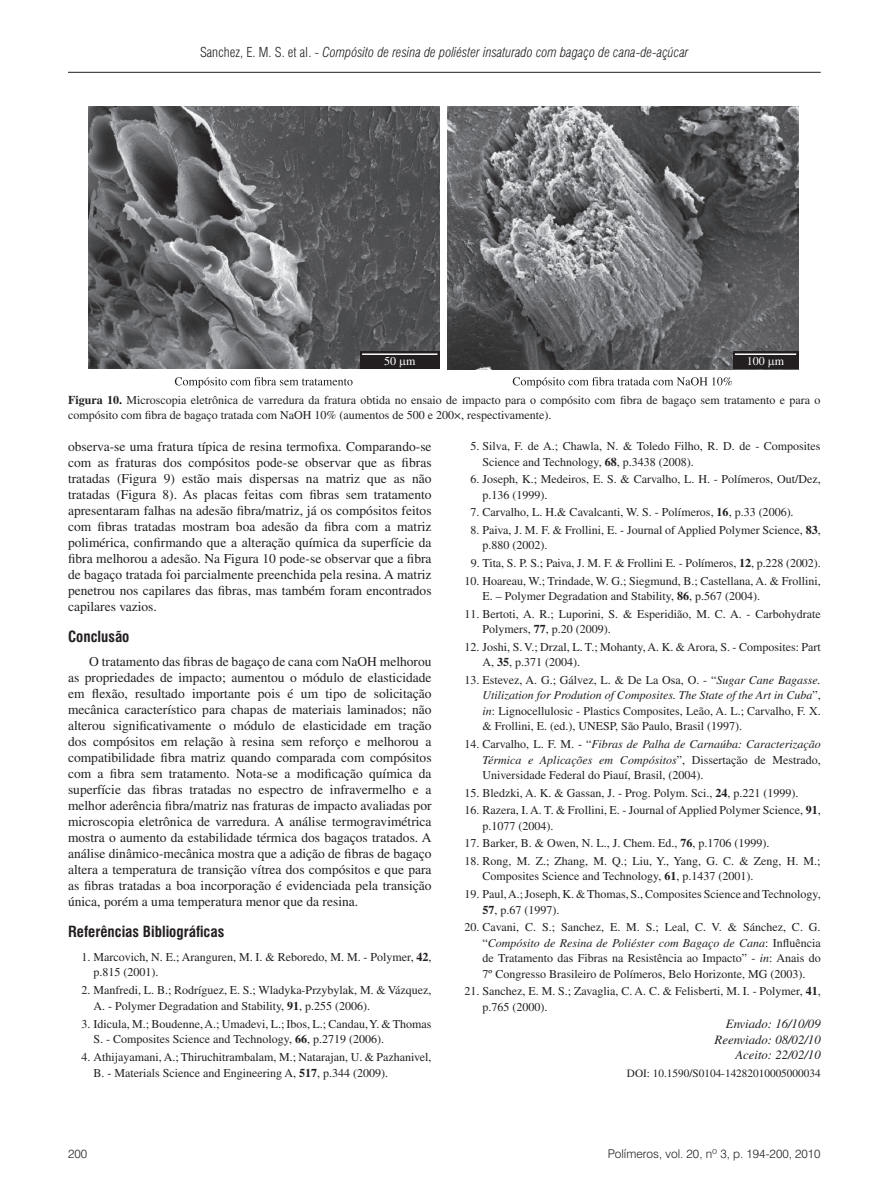
<style>
.page{position:relative;width:893px;height:1191px;background:#fff}
.page>*{position:absolute;margin:0;border:0;box-sizing:border-box;transform-origin:0 0}
._9__Sub_1o_nível{font:700 condensed 15px "Swiss 721 BT";color:#231f20}
._0__Corpo{font:13.5px/15.9px "Times";color:#231f20;text-align:justify}
.t1{font:italic 300 condensed 13.5px "Swiss 721 BT";color:#231f20}
._15__Recebido___acei{font:italic 12.75px "Times";color:#231f20}
._16__Referências{font:12px/15.5px "Times";color:#231f20}
._1__Legenda{font:12px/15.8px "Times";color:#231f20}
.t2{font:300 12px "Swiss 721 BT";color:#231f20}
.t3{font:12px "Times";color:#fff}
._18__Estilo_DOI{font:11.25px "Times";color:#231f20}
.s1{font-style:normal}
.s2{font-weight:700}
.s3{font-style:italic}
</style>
<div class="page">
<hr style="left:68px;top:72px;width:753px;height:1px;background:#231f20">
<img style="left:88px;top:106px;width:351px;height:263px">
<img style="left:447px;top:106px;width:351px;height:263px">
<div style="left:360px;top:352px;width:79px;height:17px;background:#231f20"></div>
<hr style="left:362px;top:353px;width:75px;height:2px;background:#fff">
<div style="left:733px;top:352px;width:65px;height:17px;background:#231f20"></div>
<hr style="left:735px;top:353px;width:61px;height:2px;background:#fff">
<svg style="left:175px;top:377px;width:178px;height:11px"></svg>
<svg style="left:513px;top:377px;width:219px;height:11px"></svg>
<p class="t1" style="left:200px;top:44px;width:490px"><span class="s1">Sanchez, E. M. S. et al. -</span> Compósito de resina de poliéster insaturado com bagaço de cana-de-açúcar</p>
<p class="t3" style="left:384px;top:354px;width:33px">50 m</p>
<p class="t3" style="left:747px;top:354px;width:39px">100 m</p>
<p class="_1__Legenda" style="left:68px;top:392px;width:754px"><span class="s2">Figura 10.</span> Microscopia eletrônica de varredura da fratura obtida no ensaio de impacto para o compósito com fibra de bagaço sem tratamento e para o compósito com fibra de bagaço tratada com NaOH 10% (aumentos de 500 e 200×, respectivamente).</p>
<p class="_0__Corpo" style="left:68px;top:439px;width:365px">observa-se uma fratura típica de resina termofixa. Comparando‑se com as fraturas dos compósitos pode-se observar que as fibras tratadas (Figura 9) estão mais dispersas na matriz que as não tratadas (Figura 8). As placas feitas com fibras sem tratamento apresentaram falhas na adesão fibra/matriz, já os compósitos feitos com fibras tratadas mostram boa adesão da fibra com a matriz polimérica, confirmando que a alteração química da superfície da fibra melhorou a adesão. Na Figura 10 pode-se observar que a fibra de bagaço tratada foi parcialmente preenchida pela resina. A matriz penetrou nos capilares das fibras, mas também foram encontrados capilares vazios.</p>
<p class="_9__Sub_1o_nível" style="left:68px;top:627px;width:63px">Conclusão</p>
<p class="_0__Corpo" style="left:68px;top:653px;width:365px;text-indent:21px">O tratamento das fibras de bagaço de cana com NaOH melhorou as propriedades de impacto; aumentou o módulo de elasticidade em flexão, resultado importante pois é um tipo de solicitação mecânica característico para chapas de materiais laminados; não alterou significativamente o módulo de elasticidade em tração dos compósitos em relação à resina sem reforço e melhorou a compatibilidade fibra matriz quando comparada com compósitos com a fibra sem tratamento. Nota-se a modificação química da superfície das fibras tratadas no espectro de infravermelho e a melhor aderência fibra/matriz nas fraturas de impacto avaliadas por microscopia eletrônica de varredura. A análise termogravimétrica mostra o aumento da estabilidade térmica dos bagaços tratados. A análise dinâmico-mecânica mostra que a adição de fibras de bagaço altera a temperatura de transição vítrea dos compósitos e que para as fibras tratadas a boa incorporação é evidenciada pela transição única, porém a uma temperatura menor que da resina.</p>
<p class="_9__Sub_1o_nível" style="left:68px;top:922px;width:158px">Referências Bibliográficas</p>
<p class="_16__Referências" style="left:94px;top:948px;width:340px;text-indent:-12px">1. Marcovich, N. E.; Aranguren, M. I. &amp; Reboredo, M. M. - Polymer, <span class="s2">42</span>, p.815 (2001).</p>
<p class="_16__Referências" style="left:94px;top:982px;width:340px;text-indent:-12px">2. Manfredi, L. B.; Rodríguez, E. S.; Wladyka-Przybylak, M. &amp; Vázquez,<br>A. - Polymer Degradation and Stability, <span class="s2">91</span>, p.255 (2006).</p>
<p class="_16__Referências" style="left:94px;top:1015px;width:340px;text-indent:-12px">3. Idicula, M.; Boudenne, A.; Umadevi, L.; Ibos, L.; Candau, Y. &amp; Thomas<br>S. - Composites Science and Technology, <span class="s2">66</span>, p.2719 (2006).</p>
<p class="_16__Referências" style="left:94px;top:1049px;width:340px;text-indent:-12px">4. Athijayamani, A.; Thiruchitrambalam, M.; Natarajan, U. &amp; Pazhanivel,<br>B. - Materials Science and Engineering A, <span class="s2">517</span>, p.344 (2009).</p>
<p class="_16__Referências" style="left:483px;top:438px;width:339px;text-indent:-12px">5. Silva, F. de A.; Chawla, N. &amp; Toledo Filho, R. D. de - Composites<br>Science and Technology, <span class="s2">68</span>, p.3438 (2008).</p>
<p class="_16__Referências" style="left:483px;top:471px;width:340px;text-indent:-12px">6. Joseph, K.; Medeiros, E. S. &amp; Carvalho, L. H. - Polímeros, Out/Dez, p.136 (1999).</p>
<p class="_16__Referências" style="left:471px;top:504px;width:325px">7. Carvalho, L. H.&amp; Cavalcanti, W. S. - Polímeros, <span class="s2">16</span>, p.33 (2006).</p>
<p class="_16__Referências" style="left:483px;top:522px;width:340px;text-indent:-12px">8. Paiva, J. M. F. &amp; Frollini, E. - Journal of Applied Polymer Science, <span class="s2">83</span>, p.880 (2002).</p>
<p class="_16__Referências" style="left:471px;top:555px;width:351px">9. Tita, S. P. S.; Paiva, J. M. F. &amp; Frollini E. - Polímeros, <span class="s2">12</span>, p.228 (2002).</p>
<p class="_16__Referências" style="left:483px;top:573px;width:340px;text-indent:-18px">10. Hoareau, W.; Trindade, W. G.; Siegmund, B.; Castellana, A. &amp; Frollini,<br>E. – Polymer Degradation and Stability, <span class="s2">86</span>, p.567 (2004).</p>
<p class="_16__Referências" style="left:483px;top:606px;width:339px;text-indent:-18px">11. Bertoti, A. R.; Luporini, S. &amp; Esperidião, M. C. A. - Carbohydrate<br>Polymers, <span class="s2">77</span>, p.20 (2009).</p>
<p class="_16__Referências" style="left:483px;top:639px;width:340px;text-indent:-18px">12. Joshi, S. V.; Drzal, L. T.; Mohanty, A. K. &amp; Arora, S. - Composites: Part<br>A, <span class="s2">35</span>, p.371 (2004).</p>
<p class="_16__Referências" style="left:483px;top:672px;width:340px;text-align:justify;text-indent:-18px">13. Estevez, A. G.; Gálvez, L. &amp; De La Osa, O. - “<span class="s3">Sugar Cane Bagasse.<br>Utilization for Prodution of Composites. The State of the Art in Cuba</span>”, <span class="s3">in</span>: Lignocellulosic - Plastics Composites, Leão, A. L.; Carvalho, F. X. &amp; Frollini, E. (ed.), UNESP, São Paulo, Brasil (1997).</p>
<p class="_16__Referências" style="left:483px;top:736px;width:340px;text-align:justify;text-indent:-18px">14. Carvalho, L. F. M. - “<span class="s3">Fibras de Palha de Carnaúba: Caracterização Térmica e Aplicações em Compósitos</span>”, Dissertação de Mestrado, Universidade Federal do Piauí, Brasil, (2004).</p>
<p class="_16__Referências" style="left:465px;top:785px;width:335px">15. Bledzki, A. K. &amp; Gassan, J. - Prog. Polym. Sci., <span class="s2">24</span>, p.221 (1999).</p>
<p class="_16__Referências" style="left:483px;top:802px;width:340px;text-indent:-18px">16. Razera, I. A. T. &amp; Frollini, E. - Journal of Applied Polymer Science, <span class="s2">91</span>, p.1077 (2004).</p>
<p class="_16__Referências" style="left:465px;top:835px;width:306px">17. Barker, B. &amp; Owen, N. L., J. Chem. Ed., <span class="s2">76</span>, p.1706 (1999).</p>
<p class="_16__Referências" style="left:483px;top:853px;width:339px;text-indent:-18px">18. Rong, M. Z.; Zhang, M. Q.; Liu, Y., Yang, G. C. &amp; Zeng, H. M.;<br>Composites Science and Technology, <span class="s2">61</span>, p.1437 (2001).</p>
<p class="_16__Referências" style="left:483px;top:886px;width:340px;text-indent:-18px">19. Paul, A.; Joseph, K. &amp; Thomas, S., Composites Science and Technology,<br><span class="s2">57</span>, p.67 (1997).</p>
<p class="_16__Referências" style="left:483px;top:919px;width:340px;text-align:justify;text-indent:-18px">20. Cavani, C. S.; Sanchez, E. M. S.; Leal, C. V. &amp; Sánchez, C. G. “<span class="s3">Compósito de Resina de Poliéster com Bagaço de Cana</span>: Influência de Tratamento das Fibras na Resistência ao Impacto” - <span class="s3">in</span>: Anais do 7º Congresso Brasileiro de Polímeros, Belo Horizonte, MG (2003).</p>
<p class="_16__Referências" style="left:483px;top:983px;width:340px;text-indent:-18px">21. Sanchez, E. M. S.; Zavaglia, C. A. C. &amp; Felisberti, M. I. - Polymer, <span class="s2">41</span>, p.765 (2000).</p>
<p class="_15__Recebido___acei" style="left:726px;top:1017px;width:96px">Enviado: 16/10/09</p>
<p class="_15__Recebido___acei" style="left:715px;top:1032px;width:108px">Reenviado: 08/02/10</p>
<p class="_15__Recebido___acei" style="left:735px;top:1047px;width:87px">Aceito: 22/02/10</p>
<p class="_18__Estilo_DOI" style="left:627px;top:1066px;width:195px">DOI: 10.1590/S0104-14282010005000034</p>
<p class="t2" style="left:68px;top:1146px;width:21px">200</p>
<p class="t2" style="left:608px;top:1146px;width:214px">Polímeros, vol. 20, nº 3, p. 194-200, 2010</p>
</div>
